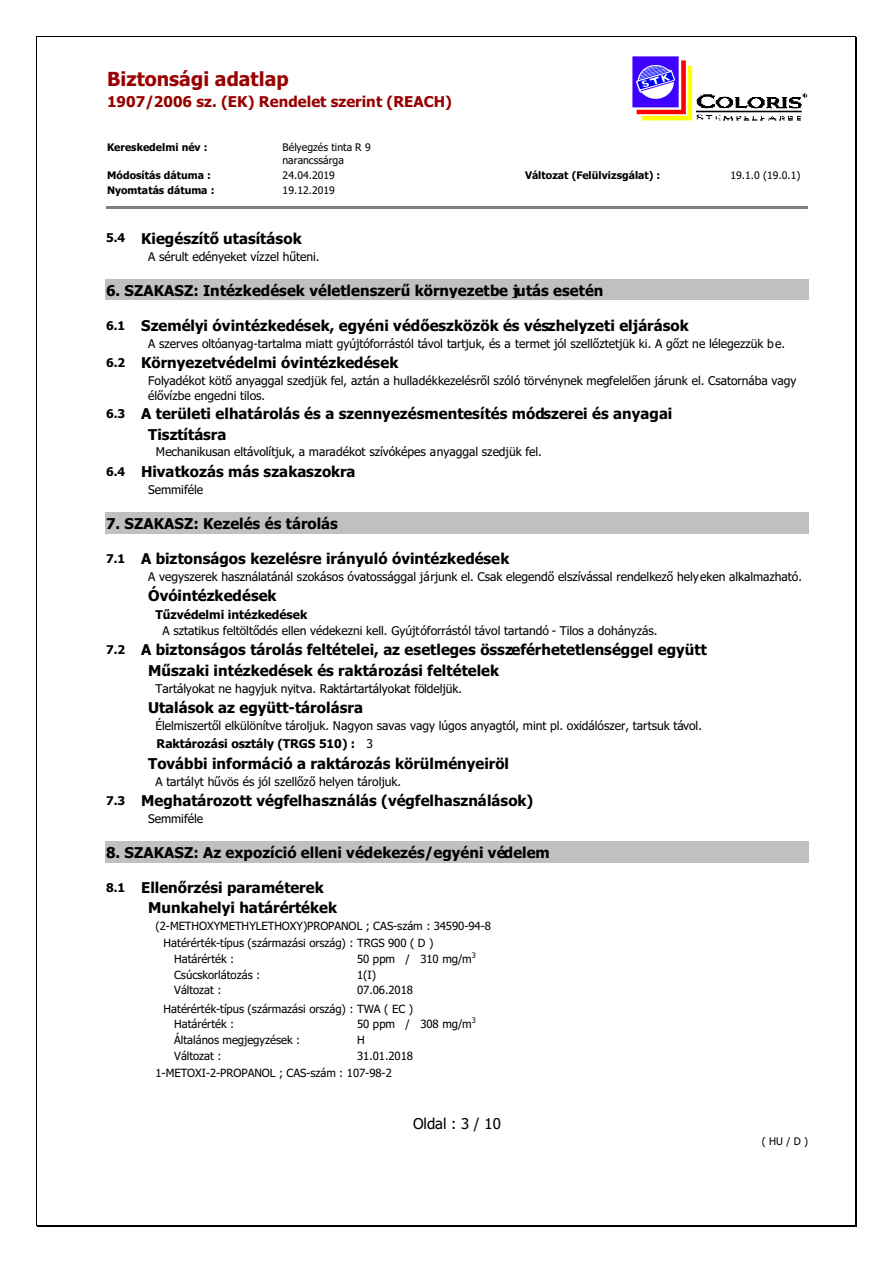
<style>
.page{position:relative;width:893px;height:1263px;background:#fff}
.page>*{position:absolute;margin:0;border:0;box-sizing:border-box;transform-origin:0 0}
.t1{font:700 19.5px "Tahoma";color:#900}
.t2{font:700 15px/20.4px "Tahoma";color:#000}
.t3{font:700 15px "Tahoma";color:#900}
.t4{font:15px "Tahoma";color:#000}
.t5{font:12px/14.4px "Tahoma";color:#000}
.t6{font:700 12px "Tahoma";color:#000}
.t7{font:11.4px/17.1px "Tahoma";color:#000}
.t8{font:700 10.5px "Tahoma";color:#000}
.t9{font:10.5px/12.8px "Tahoma";color:#000}
.t10{font:7.5px "Tahoma";color:#000}
.s1{font-size:12px}
.s2{font-weight:700}
</style>
<div class="page">
<img style="left:632px;top:56px;width:61px;height:65px">
<img style="left:695px;top:94px;width:113px;height:18px">
<svg style="left:695px;top:97px;width:113px;height:4px"></svg>
<hr style="left:695px;top:101px;width:113px;height:3px;background:#fff">
<svg style="left:695px;top:104px;width:113px;height:4px"></svg>
<hr style="left:695px;top:108px;width:113px;height:3px;background:#fff">
<svg style="left:696px;top:115px;width:105px;height:4px"></svg>
<hr style="left:106px;top:207px;width:702px;height:2px;background:#808080">
<div style="left:105px;top:280px;width:704px;height:20px;background:#c0c0c0"></div>
<hr style="left:105px;top:279px;width:704px;height:1px;background:#c0c0c0">
<div style="left:106px;top:514px;width:701px;height:18px;background:#c0c0c0"></div>
<hr style="left:105px;top:532px;width:704px;height:1px;background:#c0c0c0">
<hr style="left:105px;top:513px;width:704px;height:1px;background:#c0c0c0">
<div style="left:106px;top:843px;width:701px;height:18px;background:#c0c0c0"></div>
<hr style="left:105px;top:861px;width:704px;height:1px;background:#c0c0c0">
<hr style="left:105px;top:842px;width:704px;height:1px;background:#c0c0c0">
<hr style="left:37px;top:36px;width:818px;height:1px;background:#000">
<hr style="left:36px;top:37px;width:1px;height:1188px;background:#000">
<hr style="left:856px;top:37px;width:1px;height:1188px;background:#000">
<hr style="left:855px;top:37px;width:1px;height:1188px;background:#000">
<hr style="left:37px;top:1226px;width:818px;height:1px;background:#000">
<hr style="left:37px;top:1225px;width:818px;height:1px;background:#000">
<h1 class="t1" style="left:107px;top:71px;width:183px">Biztonsági adatlap</h1>
<p class="t3" style="left:107px;top:96px;width:346px">1907/2006 sz. (EK) Rendelet szerint (REACH)</p>
<p class="t8" style="left:107px;top:143px;width:102px">Kereskedelmi név :</p>
<p class="t9" style="left:283px;top:142px;width:90px">Bélyegzés tinta R 9 narancssárga</p>
<p class="t8" style="left:107px;top:171px;width:105px">Módosítás dátuma :</p>
<p class="t9" style="left:283px;top:170px;width:54px">24.04.2019</p>
<p class="t8" style="left:525px;top:171px;width:137px">Változat (Felülvizsgálat) :</p>
<p class="t9" style="left:730px;top:170px;width:72px">19.1.0 (19.0.1)</p>
<p class="t8" style="left:107px;top:186px;width:109px">Nyomtatás dátuma :</p>
<p class="t9" style="left:283px;top:185px;width:54px">19.12.2019</p>
<p class="t2" style="left:106px;top:229px;width:197px"><span class="s1">5.4</span> Kiegészítő utasítások</p>
<p class="t5" style="left:148px;top:250px;width:173px">A sérult edényeket vízzel hűteni.</p>
<p class="t2" style="left:106px;top:281px;width:499px">6. SZAKASZ: Intézkedések véletlenszerű környezetbe jutás esetén</p>
<p class="t2" style="left:106px;top:316px;width:584px"><span class="s1">6.1</span> Személyi óvintézkedések, egyéni védőeszközök és vészhelyzeti eljárások</p>
<p class="t5" style="left:148px;top:338px;width:638px">A szerves oltóanyag-tartalma miatt gyújtóforrástól távol tartjuk, és a termet jól szellőztetjük ki. A gőzt ne lélegezzük be.</p>
<p class="t2" style="left:106px;top:354px;width:294px"><span class="s1">6.2</span> Környezetvédelmi óvintézkedések</p>
<p class="t5" style="left:148px;top:375px;width:650px">Folyadékot kötő anyaggal szedjük fel, aztán a hulladékkezelésről szóló törvénynek megfelelően járunk el. Csatornába vagy élővízbe engedni tilos.</p>
<p class="t2" style="left:148px;top:405px;width:526px;text-indent:-42px"><span class="s1">6.3</span> A területi elhatárolás és a szennyezésmentesítés módszerei és anyagai<br>Tisztításra</p>
<p class="t5" style="left:156px;top:445px;width:387px">Mechanikusan eltávolítjuk, a maradékot szívóképes anyaggal szedjük fel.</p>
<p class="t2" style="left:106px;top:462px;width:251px"><span class="s1">6.4</span> Hivatkozás más szakaszokra</p>
<p class="t5" style="left:148px;top:484px;width:56px">Semmiféle</p>
<p class="t2" style="left:106px;top:514px;width:233px">7. SZAKASZ: Kezelés és tárolás</p>
<p class="t2" style="left:106px;top:550px;width:405px"><span class="s1">7.1</span> A biztonságos kezelésre irányuló óvintézkedések</p>
<p class="t5" style="left:148px;top:571px;width:655px">A vegyszerek használatánál szokásos óvatossággal járjunk el. Csak elegendő elszívással rendelkező helyeken alkalmazható.</p>
<p class="t2" style="left:148px;top:587px;width:130px">Óvóintézkedések</p>
<p class="t6" style="left:155px;top:609px;width:153px">Tűzvédelmi intézkedések</p>
<p class="t5" style="left:162px;top:625px;width:496px">A sztatikus feltöltődés ellen védekezni kell. Gyújtóforrástól távol tartandó - Tilos a dohányzás.</p>
<p class="t2" style="left:148px;top:641px;width:560px;text-indent:-42px"><span class="s1">7.2</span> A biztonságos tárolás feltételei, az esetleges összeférhetetlenséggel együtt<br>Műszaki intézkedések és raktározási feltételek</p>
<p class="t5" style="left:155px;top:682px;width:308px">Tartályokat ne hagyjuk nyitva. Raktártartályokat földeljük.</p>
<p class="t2" style="left:148px;top:698px;width:216px">Utalások az együtt-tárolásra</p>
<p class="t5" style="left:155px;top:718px;width:548px;line-height:17.9px">Élelmiszertől elkülönítve tároljuk. Nagyon savas vagy lúgos anyagtól, mint pl. oxidálószer, tartsuk távol.<br><span class="s2">Raktározási osztály (TRGS 510) :</span> 3</p>
<p class="t2" style="left:148px;top:754px;width:362px">További információ a raktározás körülményeiröl</p>
<p class="t5" style="left:155px;top:775px;width:247px">A tartályt hűvös és jól szellőző helyen tároljuk.</p>
<p class="t2" style="left:106px;top:791px;width:429px"><span class="s1">7.3</span> Meghatározott végfelhasználás (végfelhasználások)</p>
<p class="t5" style="left:148px;top:812px;width:56px">Semmiféle</p>
<p class="t2" style="left:106px;top:843px;width:445px">8. SZAKASZ: Az expozíció elleni védekezés/egyéni védelem</p>
<p class="t2" style="left:148px;top:879px;width:191px;text-indent:-42px"><span class="s1">8.1</span> Ellenőrzési paraméterek<br>Munkahelyi határértékek</p>
<p class="t7" style="left:164px;top:918px;width:329px;text-indent:-8px">(2-METHOXYMETHYLETHOXY)PROPANOL ; CAS-szám : 34590-94-8<br>Hatérérték-típus (származási ország) : TRGS 900 ( D )</p>
<p class="t7" style="left:174px;top:951px;width:62px">Határérték :</p>
<p class="t7" style="left:357px;top:951px;width:116px">50 ppm / 310 mg/m</p>
<p class="t10" style="left:472px;top:952px;width:6px">3</p>
<p class="t7" style="left:174px;top:967px;width:87px">Csúcskorlátozás :</p>
<p class="t7" style="left:357px;top:967px;width:21px">1(I)</p>
<p class="t7" style="left:174px;top:983px;width:49px">Változat :</p>
<p class="t7" style="left:164px;top:982px;width:251px;line-height:18.1px;text-align:right">07.06.2018<br>Hatérérték-típus (származási ország) : TWA ( EC )</p>
<p class="t7" style="left:174px;top:1017px;width:62px">Határérték :</p>
<p class="t7" style="left:357px;top:1017px;width:116px">50 ppm / 308 mg/m</p>
<p class="t10" style="left:472px;top:1017px;width:6px">3</p>
<p class="t7" style="left:174px;top:1032px;width:128px">Általános megjegyzések :</p>
<p class="t7" style="left:357px;top:1032px;width:9px">H</p>
<p class="t7" style="left:174px;top:1048px;width:49px">Változat :</p>
<p class="t7" style="left:155px;top:1048px;width:259px;text-indent:202px">31.01.2018<br>1-METOXI-2-PROPANOL ; CAS-szám : 107-98-2</p>
<p class="t4" style="left:413px;top:1118px;width:89px">Oldal : 3 / 10</p>
<p class="t9" style="left:762px;top:1136px;width:48px">( HU / D )</p>
</div>
